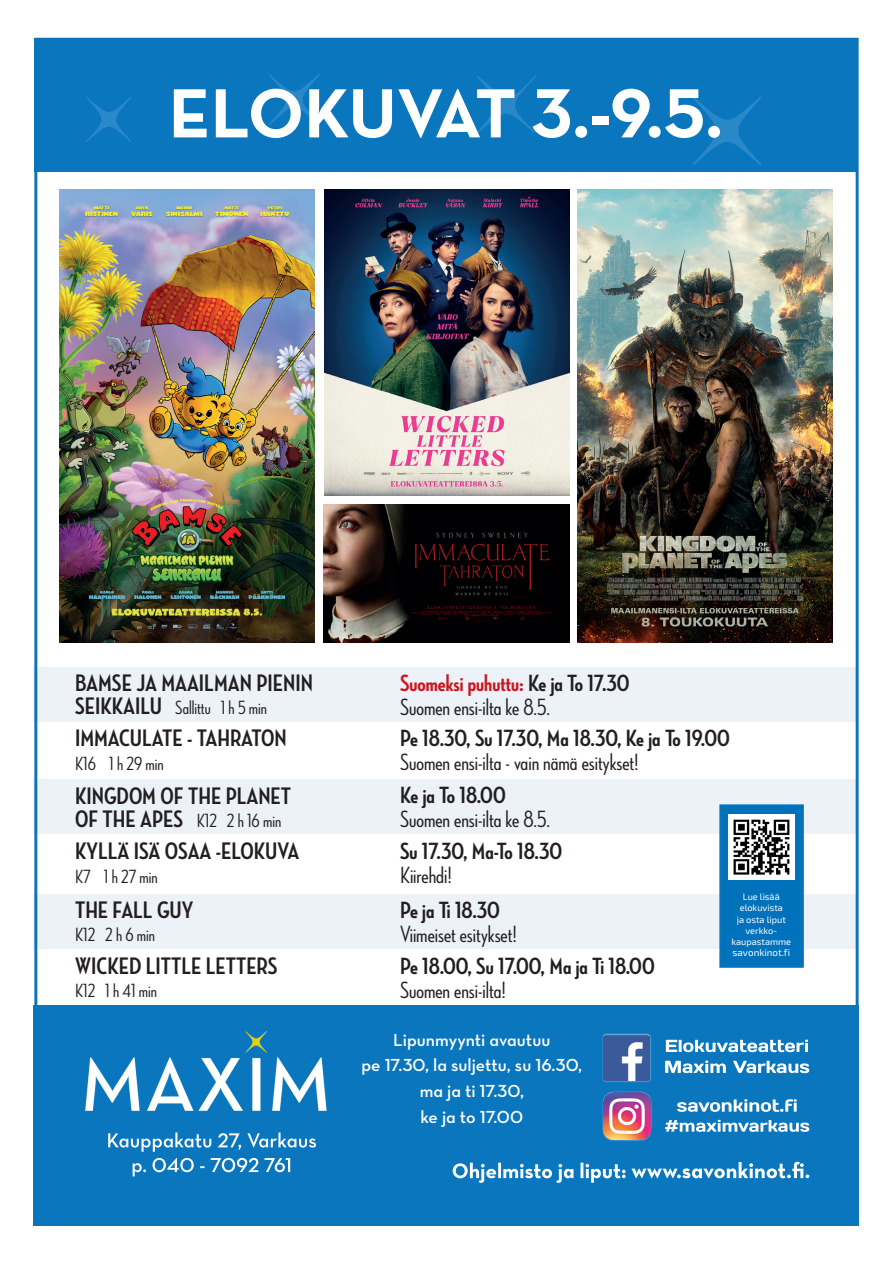
<style>
.page{position:relative;width:893px;height:1263px;background:#fff}
.page>*{position:absolute;margin:0;border:0;box-sizing:border-box;transform-origin:0 0}
.t1{font:70.65px "Neutraface Text PS Bold Alt";letter-spacing:-.025em;color:#fff}
.t2{font:24.3px "Neutraface Condensed PS Bold Alt";color:#231f20}
.t3{font:23.85px "Neutraface Condensed PS Medium Alt";color:#231f20}
.t4{font:23.85px "Neutraface Condensed PS Bold Alt";color:#231f20}
.t5{font:23.85px "Neutraface Condensed PS Bold Alt";color:#cd151d}
.t6{font:19.5px "Neutraface Condensed PS Medium Alt";color:#231f20}
.t7{font:17.7px/25.7px "Neutraface Text PS Demi Alt";color:#fff;text-align:center}
.t8{font:9.75px "Exo 2";color:#fff}
.t9{font:9.15px/11.1px "Exo 2";color:#fff;text-align:center}
.s1{font-family:"Neutraface Condensed PS Bold Alt";font-size:24.3px}
.s2{color:#231f20}
</style>
<div class="page">
<div style="left:34px;top:38px;width:824px;height:133px;background:#0976bd"></div>
<svg style="left:477px;top:75px;width:59px;height:59px"></svg>
<svg style="left:86px;top:96px;width:46px;height:46px"></svg>
<svg style="left:693px;top:96px;width:69px;height:69px"></svg>
<svg style="left:269px;top:74px;width:51px;height:51px"></svg>
<div style="left:33px;top:1005px;width:826px;height:220px;background:#0976bd"></div>
<svg style="left:665px;top:1060px;width:144px;height:13px"></svg>
<svg style="left:666px;top:1039px;width:142px;height:13px"></svg>
<svg style="left:665px;top:1120px;width:144px;height:12px"></svg>
<svg style="left:677px;top:1099px;width:120px;height:13px"></svg>
<div style="left:602px;top:1091px;width:50px;height:50px;background:#fff;opacity:.75"></div>
<img style="left:604px;top:1093px;width:46px;height:46px">
<div style="left:602px;top:1033px;width:49px;height:49px;background:#fff;opacity:.75"></div>
<img style="left:604px;top:1035px;width:46px;height:46px">
<svg style="left:453px;top:1162px;width:356px;height:21px"></svg>
<svg style="left:133px;top:1158px;width:157px;height:18px"></svg>
<svg style="left:108px;top:1132px;width:208px;height:20px"></svg>
<img style="left:85px;top:1031px;width:242px;height:80px">
<div style="left:33px;top:779px;width:825px;height:55px;background:#edf2f9"></div>
<div style="left:33px;top:894px;width:825px;height:55px;background:#edf2f9"></div>
<div style="left:33px;top:667px;width:825px;height:55px;background:#edf2f9"></div>
<img style="left:59px;top:190px;width:255px;height:453px">
<img style="left:577px;top:190px;width:255px;height:453px">
<img style="left:324px;top:190px;width:245px;height:306px">
<img style="left:324px;top:504px;width:245px;height:139px">
<div style="left:719px;top:804px;width:85px;height:164px;background:#0072bc;border:1px solid #0072bc"></div>
<img style="left:728px;top:814px;width:66px;height:66px">
<h1 class="t1" style="left:169px;top:69px;width:556px">ELOKUVAT 3.-9.5.</h1>
<p class="t2" style="left:75px;top:670px;width:239px">BAMSE JA MAAILMAN PIENIN</p>
<p class="t6" style="left:75px;top:697px;width:194px"><span class="s1">SEIKKAILU</span> Sallittu 1 h 5 min</p>
<p class="t2" style="left:75px;top:725px;width:213px">IMMACULATE - TAHRATON</p>
<p class="t6" style="left:75px;top:752px;width:90px">K16 1 h 29 min</p>
<p class="t2" style="left:75px;top:782px;width:218px">KINGDOM OF THE PLANET</p>
<p class="t6" style="left:75px;top:810px;width:208px"><span class="s1">OF THE APES</span> K12 2 h 16 min</p>
<p class="t2" style="left:75px;top:838px;width:226px">KYLLÄ ISÄ OSAA -ELOKUVA</p>
<p class="t6" style="left:75px;top:866px;width:84px">K7 1 h 27 min</p>
<p class="t2" style="left:75px;top:897px;width:120px">THE FALL GUY</p>
<p class="t6" style="left:75px;top:924px;width:81px">K12 2 h 6 min</p>
<p class="t2" style="left:75px;top:953px;width:204px">WICKED LITTLE LETTERS</p>
<p class="t6" style="left:75px;top:980px;width:83px">K12 1 h 41 min</p>
<p class="t5" style="left:400px;top:670px;width:231px">Suomeksi puhuttu: <span class="s2">Ke ja To 17.30</span></p>
<p class="t3" style="left:400px;top:694px;width:151px">Suomen ensi-ilta ke 8.5.</p>
<p class="t4" style="left:400px;top:725px;width:331px">Pe 18.30, Su 17.30, Ma 18.30, Ke ja To 19.00</p>
<p class="t3" style="left:400px;top:749px;width:240px">Suomen ensi-ilta - vain nämä esitykset!</p>
<p class="t4" style="left:400px;top:782px;width:107px">Ke ja To 18.00</p>
<p class="t3" style="left:400px;top:806px;width:151px">Suomen ensi-ilta ke 8.5.</p>
<p class="t4" style="left:400px;top:838px;width:164px">Su 17.30, Ma-To 18.30</p>
<p class="t3" style="left:400px;top:862px;width:53px">Kiirehdi!</p>
<p class="t4" style="left:400px;top:897px;width:101px">Pe ja Ti 18.30</p>
<p class="t3" style="left:400px;top:921px;width:118px">Viimeiset esitykset!</p>
<p class="t4" style="left:400px;top:953px;width:256px">Pe 18.00, Su 17.00, Ma ja Ti 18.00</p>
<p class="t3" style="left:400px;top:977px;width:107px">Suomen ensi-ilta!</p>
<p class="t7" style="left:361px;top:1026px;width:222px">Lipunmyynti avautuu<br>pe 17.30, la suljettu, su 16.30, ma ja ti 17.30,<br>ke ja to 17.00</p>
<p class="t9" style="left:731px;top:892px;width:61px">Lue lisää elokuvista<br>ja osta liput verkko&shy;kaupastamme</p>
<p class="t8" style="left:733px;top:947px;width:59px">savonkinot.fi</p>
</div>
